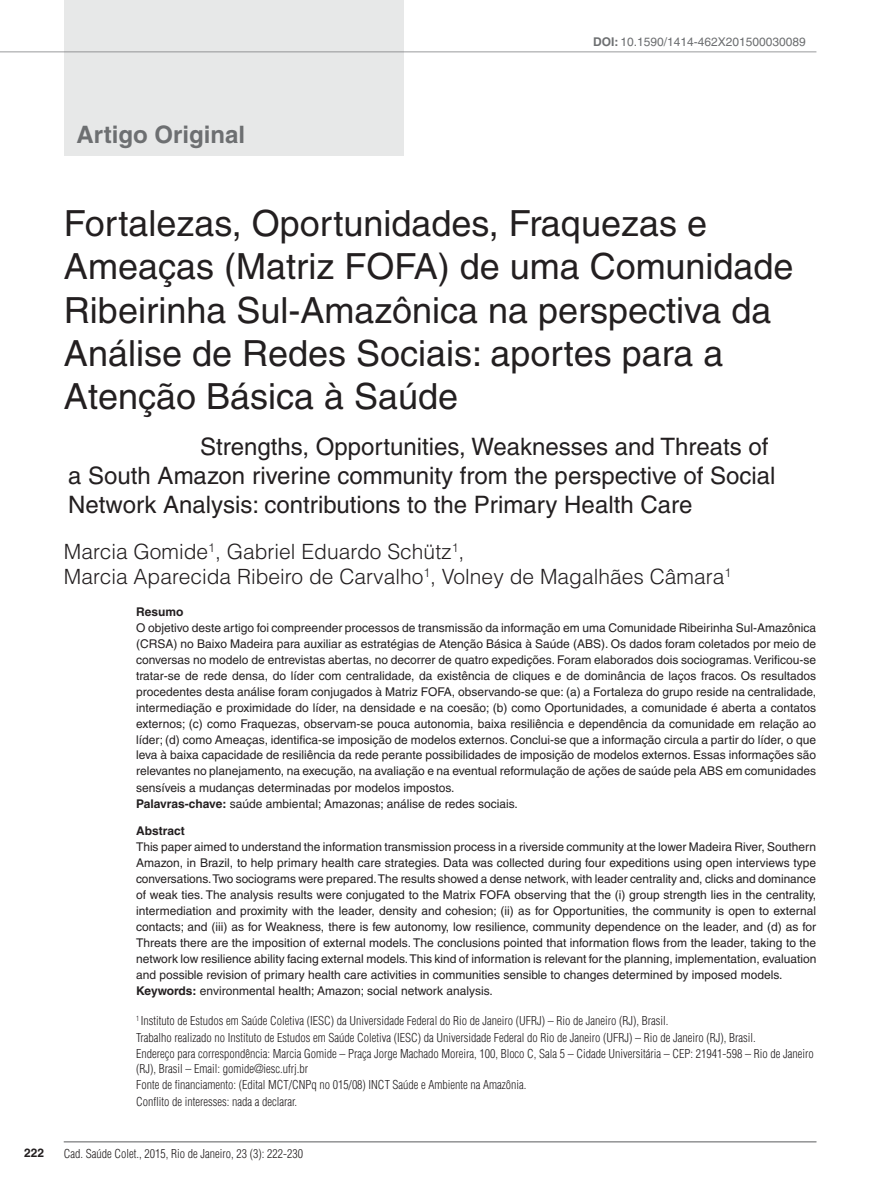
<style>
.page{position:relative;width:893px;height:1191px;background:#fff}
.page>*{position:absolute;margin:0;border:0;box-sizing:border-box;transform-origin:0 0}
.ArticleTitle{font:36px/43.2px "Helvetica";color:#231f20}
.ArticleTitle-Trans1{font:24px/28.8px "Helvetica";color:#231f20}
.ArticleTypeAlt{font:700 24px "Helvetica";color:#6d6f71}
.Authors{font:300 21px/25.2px "Helvetica";color:#231f20}
.Abstract{font:12px/15.9px "Helvetica";color:#231f20;text-align:justify}
.Abstract-Trans1{font:12px/15.9px "Helvetica";color:#231f20;text-align:justify}
.Correspondence{font:300 condensed 12px/14.4px "Helvetica";color:#231f20}
.fnArticleOther{font:300 condensed 12px "Helvetica";color:#231f20}
.Affiliations{font:300 condensed 12px "Helvetica";color:#231f20}
.fnSupported-by{font:300 condensed 12px "Helvetica";color:#231f20}
.Keywords{font:12px "Helvetica";color:#231f20}
.Keywords-Trans1{font:12px "Helvetica";color:#231f20}
.pubNameFooter{font:300 condensed 12px "Helvetica";color:#231f20}
.fnConflict{font:300 condensed 12px "Helvetica";color:#231f20}
.ArticleDOIAlt{font:12px "Helvetica";color:#6d6f71}
.AbstractTitle-Trans1{font:700 12px "Helvetica";color:#231f20}
.AbstractTitle{font:700 12px "Helvetica";color:#231f20}
.PageNumber{font:700 12px "Helvetica";color:#231f20}
.s1{font-weight:700}
</style>
<div class="page">
<div style="left:64px;top:0;width:339px;height:156px;background:#e7e8e8"></div>
<hr style="left:0;top:51px;width:816px;height:1px;background:#6d6f71">
<hr style="left:64px;top:1141px;width:752px;height:1px;background:#6d6f71">
<p class="ArticleTypeAlt" style="left:77px;top:120px;width:170px">Artigo Original</p>
<p class="ArticleDOIAlt" style="left:593px;top:34px;width:214px"><span class="s1">DOI:</span> 10.1590/1414-462X201500030089</p>
<p class="ArticleTitle" style="left:64px;top:202px;width:731px">Fortalezas, Oportunidades, Fraquezas e Ameaças (Matriz FOFA) de uma Comunidade Ribeirinha Sul-Amazônica na perspectiva da Análise de Redes Sociais: aportes para a Atenção Básica à Saúde</p>
<p class="ArticleTitle-Trans1" style="left:68px;top:432px;width:709px;text-indent:132px">Strengths, Opportunities, Weaknesses and Threats of a South Amazon riverine community from the perspective of Social<br>Network Analysis: contributions to the Primary Health Care</p>
<p class="Authors" style="left:64px;top:539px;width:669px">Marcia Gomide<sup>1</sup>, Gabriel Eduardo Schütz<sup>1</sup>,<br>Marcia Aparecida Ribeiro de Carvalho<sup>1</sup>, Volney de Magalhães Câmara<sup>1</sup></p>
<p class="AbstractTitle" style="left:136px;top:604px;width:49px">Resumo</p>
<p class="Abstract" style="left:136px;top:620px;width:682px">O objetivo deste artigo foi compreender processos de transmissão da informação em uma Comunidade Ribeirinha Sul-Amazônica (CRSA) no Baixo Madeira para auxiliar as estratégias de Atenção Básica à Saúde (ABS). Os dados foram coletados por meio de conversas no modelo de entrevistas abertas, no decorrer de quatro expedições. Foram elaborados dois sociogramas. Verificou‑se tratar-se de rede densa, do líder com centralidade, da existência de cliques e de dominância de laços fracos. Os resultados procedentes desta análise foram conjugados à Matriz FOFA, observando-se que: (a) a Fortaleza do grupo reside na centralidade, intermediação e proximidade do líder, na densidade e na coesão; (b) como Oportunidades, a comunidade é aberta a contatos externos; (c) como Fraquezas, observam-se pouca autonomia, baixa resiliência e dependência da comunidade em relação ao líder; (d) como Ameaças, identifica-se imposição de modelos externos. Conclui-se que a informação circula a partir do líder, o que leva à baixa capacidade de resiliência da rede perante possibilidades de imposição de modelos externos. Essas informações são relevantes no planejamento, na execução, na avaliação e na eventual reformulação de ações de saúde pela ABS em comunidades sensíveis a mudanças determinadas por modelos impostos.</p>
<p class="Keywords" style="left:136px;top:797px;width:383px"><span class="s1">Palavras-chave:</span> saúde ambiental; Amazonas; análise de redes sociais.</p>
<p class="AbstractTitle-Trans1" style="left:136px;top:824px;width:50px">Abstract</p>
<p class="Abstract-Trans1" style="left:136px;top:839px;width:682px">This paper aimed to understand the information transmission process in a riverside community at the lower Madeira River, Southern Amazon, in Brazil, to help primary health care strategies. Data was collected during four expeditions using open interviews type conversations. Two sociograms were prepared. The results showed a dense network, with leader centrality and, clicks and dominance of weak ties. The analysis results were conjugated to the Matrix FOFA observing that the (i) group strength lies in the centrality, intermediation and proximity with the leader, density and cohesion; (ii) as for Opportunities, the community is open to external contacts; and (iii) as for Weakness, there is few autonomy, low resilience, community dependence on the leader, and (d) as for Threats there are the imposition of external models. The conclusions pointed that information flows from the leader, taking to the network low resilience ability facing external models. This kind of information is relevant for the planning, implementation, evaluation and possible revision of primary health care activities in communities sensible to changes determined by imposed models.</p>
<p class="Keywords-Trans1" style="left:136px;top:984px;width:358px"><span class="s1">Keywords:</span> environmental health; Amazon; social network analysis.</p>
<p class="Affiliations" style="left:136px;top:1013px;width:534px"><sup>1</sup> Instituto de Estudos em Saúde Coletiva (IESC) da Universidade Federal do Rio de Janeiro (UFRJ) – Rio de Janeiro (RJ), Brasil.</p>
<p class="fnArticleOther" style="left:136px;top:1030px;width:621px">Trabalho realizado no Instituto de Estudos em Saúde Coletiva (IESC) da Universidade Federal do Rio de Janeiro (UFRJ) – Rio de Janeiro (RJ), Brasil.</p>
<p class="Correspondence" style="left:136px;top:1046px;width:679px">Endereço para correspondência: Marcia Gomide – Praça Jorge Machado Moreira, 100, Bloco C, Sala 5 – Cidade Universitária – CEP: 21941-598 – Rio de Janeiro (RJ), Brasil – Email: gomide@iesc.ufrj.br</p>
<p class="fnSupported-by" style="left:136px;top:1077px;width:392px">Fonte de financiamento: (Edital MCT/CNPq no 015/08) INCT Saúde e Ambiente na Amazônia.</p>
<p class="fnConflict" style="left:136px;top:1094px;width:163px">Conflito de interesses: nada a declarar.</p>
<p class="PageNumber" style="left:24px;top:1145px;width:22px">222</p>
<p class="pubNameFooter" style="left:64px;top:1145px;width:241px">Cad. Saúde Colet., 2015, Rio de Janeiro, 23 (3): 222-230</p>
</div>
